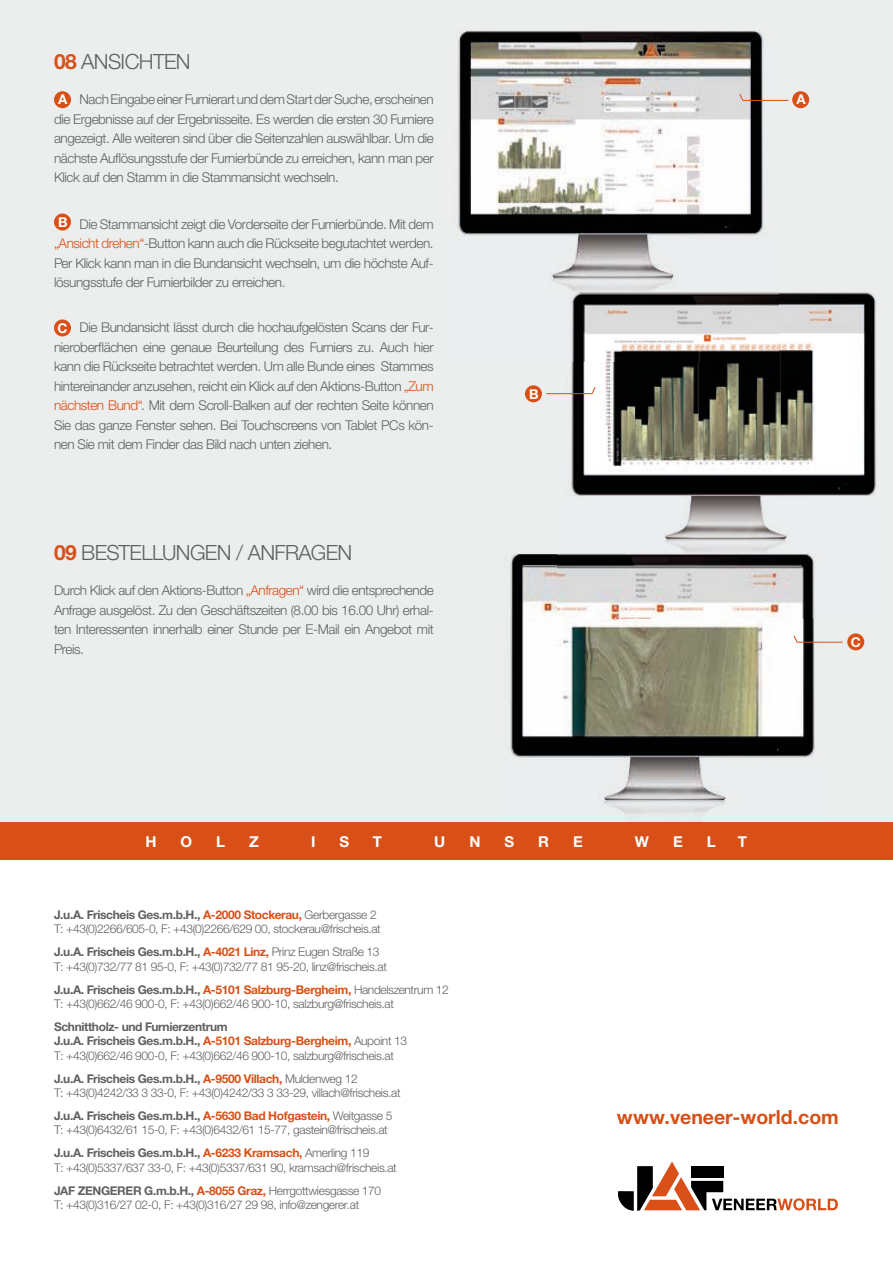
<style>
.page{position:relative;width:893px;height:1263px;background:#fff}
.page>*{position:absolute;margin:0;border:0;box-sizing:border-box;transform-origin:0 0}
.t1{font:300 21px "Helvetica Neue LTW1 G";letter-spacing:-.03em;color:#5f6062}
.t2{font:700 19.5px "Helvetica Neue LTW1 G";color:#d85017}
.t3{font:700 15px "Helvetica Neue LTW1 G";color:#fff}
.t4{font:300 13.5px/19.5px "Helvetica Neue LTW1 G";letter-spacing:-.03em;color:#5f6062;text-align:justify}
.t5{font:700 13.5px "Helvetica Neue LTW1 G";color:#fff}
.t6{font:300 12px/14.4px "Helvetica Neue LTW1 G";letter-spacing:-.03em;color:#5f6062}
.s1{font-weight:700;color:#d85017}
.s2{color:#d85017}
.s3{font-weight:700}
</style>
<div class="page">
<div style="left:0;top:0;width:893px;height:823px;background:#eceded"></div>
<div style="left:54px;top:91px;width:17px;height:17px;background:#d85017;border-radius:50%"></div>
<div style="left:54px;top:214px;width:17px;height:17px;background:#d85017;border-radius:50%"></div>
<div style="left:54px;top:319px;width:17px;height:17px;background:#d85017;border-radius:50%"></div>
<img style="left:457px;top:31px;width:308px;height:260px">
<div style="left:792px;top:91px;width:17px;height:17px;background:#d85017;border-radius:50%"></div>
<svg style="left:739px;top:93px;width:50px;height:8px"></svg>
<img style="left:558px;top:292px;width:319px;height:262px">
<img style="left:558px;top:292px;width:221px;height:69px">
<div style="left:525px;top:385px;width:17px;height:17px;background:#d85017;border-radius:50%"></div>
<svg style="left:546px;top:386px;width:50px;height:8px"></svg>
<img style="left:496px;top:554px;width:332px;height:269px">
<img style="left:558px;top:554px;width:270px;height:65px">
<div style="left:847px;top:633px;width:17px;height:17px;background:#d85017;border-radius:50%"></div>
<svg style="left:793px;top:635px;width:50px;height:8px"></svg>
<div style="left:0;top:823px;width:893px;height:37px;background:#d85017"></div>
<svg style="left:618px;top:1161px;width:220px;height:50px"></svg>
<h1 class="t1" style="left:54px;top:49px;width:138px"><span class="s1">08</span> ANSICHTEN</h1>
<p class="t4" style="left:54px;top:89px;width:381px;text-indent:26px">Nach Eingabe einer Furnierart und dem Start der Suche, erscheinen die Ergebnisse auf der Ergebnisseite. Es werden die ersten 30 Furniere angezeigt. Alle weiteren sind über die Seitenzahlen auswählbar. Um die nächste Auflösungsstufe der Furnierbünde zu erreichen, kann man per Klick auf den Stamm in die Stammansicht wechseln.</p>
<p class="t5" style="left:58px;top:91px;width:11px">A</p>
<p class="t5" style="left:58px;top:214px;width:11px">B</p>
<p class="t4" style="left:54px;top:214px;width:381px;text-indent:26px">Die Stammansicht zeigt die Vorderseite der Furnierbünde. Mit dem <span class="s2">„Ansicht drehen“</span>-Button kann auch die Rückseite begutachtet werden.<br>Per Klick kann man in die Bundansicht wechseln, um die höchste Auf&shy;lösungsstufe der Furnierbilder zu erreichen.</p>
<p class="t4" style="left:54px;top:318px;width:381px;text-indent:26px">Die Bundansicht lässt durch die hochaufgelösten Scans der Fur&shy;nieroberflächen eine genaue Beurteilung des Furniers zu. Auch hier kann die Rückseite betrachtet werden. Um alle Bunde eines Stammes hintereinander anzusehen, reicht ein Klick auf den Aktions-Button <span class="s2">„Zum nächsten Bund“</span>. Mit dem Scroll-Balken auf der rechten Seite können Sie das ganze Fenster sehen. Bei Touchscreens von Tablet PCs kön&shy;nen Sie mit dem Finder das Bild nach unten ziehen.</p>
<p class="t5" style="left:57px;top:319px;width:12px">C</p>
<h1 class="t1" style="left:54px;top:540px;width:300px"><span class="s1">09</span> BESTELLUNGEN / ANFRAGEN</h1>
<p class="t4" style="left:54px;top:581px;width:381px">Durch Klick auf den Aktions-Button <span class="s2">„Anfragen“</span> wird die entsprechende Anfrage ausgelöst. Zu den Geschäftszeiten (8.00 bis 16.00 Uhr) erhal&shy;ten Interessenten innerhalb einer Stunde per E-Mail ein Angebot mit Preis.</p>
<p class="t5" style="left:529px;top:385px;width:11px">B</p>
<p class="t5" style="left:796px;top:91px;width:11px">A</p>
<p class="t5" style="left:851px;top:633px;width:12px">C</p>
<p class="t3" style="left:146px;top:832px;width:13px">H</p>
<p class="t3" style="left:181px;top:832px;width:13px">O</p>
<p class="t3" style="left:216px;top:832px;width:10px">L</p>
<p class="t3" style="left:249px;top:832px;width:11px">Z</p>
<p class="t3" style="left:311px;top:832px;width:6px">I</p>
<p class="t3" style="left:340px;top:832px;width:11px">S</p>
<p class="t3" style="left:373px;top:832px;width:11px">T</p>
<p class="t3" style="left:434px;top:832px;width:13px">U</p>
<p class="t3" style="left:469px;top:832px;width:13px">N</p>
<p class="t3" style="left:504px;top:832px;width:11px">S</p>
<p class="t3" style="left:538px;top:832px;width:12px">R</p>
<p class="t3" style="left:573px;top:832px;width:11px">E</p>
<p class="t3" style="left:635px;top:832px;width:16px">W</p>
<p class="t3" style="left:673px;top:832px;width:11px">E</p>
<p class="t3" style="left:707px;top:832px;width:10px">L</p>
<p class="t3" style="left:738px;top:832px;width:11px">T</p>
<p class="t6" style="left:54px;top:907px;width:328px"><span class="s3">J.u.A. Frischeis Ges.m.b.H.,</span> <span class="s1">A-2000 Stockerau,</span> Gerbergasse 2<br>T: +43(0)2266/605-0, F: +43(0)2266/629 00, stockerau@frischeis.at</p>
<p class="t6" style="left:54px;top:945px;width:334px"><span class="s3">J.u.A. Frischeis Ges.m.b.H.,</span> <span class="s1">A-4021 Linz,</span> Prinz Eugen Straße 13<br>T: +43(0)732/77 81 95-0, F: +43(0)732/77 81 95-20, linz@frischeis.at</p>
<p class="t6" style="left:54px;top:982px;width:396px"><span class="s3">J.u.A. Frischeis Ges.m.b.H.,</span> <span class="s1">A-5101 Salzburg-Bergheim,</span> Handelszentrum 12<br>T: +43(0)662/46 900-0, F: +43(0)662/46 900-10, salzburg@frischeis.at</p>
<p class="t6" style="left:54px;top:1019px;width:355px"><span class="s3">Schnittholz- und Furnierzentrum<br>J.u.A. Frischeis Ges.m.b.H.,</span> <span class="s1">A-5101 Salzburg-Bergheim,</span> Aupoint 13<br>T: +43(0)662/46 900-0, F: +43(0)662/46 900-10, salzburg@frischeis.at</p>
<p class="t6" style="left:54px;top:1071px;width:348px"><span class="s3">J.u.A. Frischeis Ges.m.b.H.,</span> <span class="s1">A-9500 Villach,</span> Muldenweg 12<br>T: +43(0)4242/33 3 33-0, F: +43(0)4242/33 3 33-29, villach@frischeis.at</p>
<p class="t6" style="left:54px;top:1108px;width:340px"><span class="s3">J.u.A. Frischeis Ges.m.b.H.,</span> <span class="s1">A-5630 Bad Hofgastein,</span> Weitgasse 5<br>T: +43(0)6432/61 15-0, F: +43(0)6432/61 15-77, gastein@frischeis.at</p>
<p class="t6" style="left:54px;top:1146px;width:344px"><span class="s3">J.u.A. Frischeis Ges.m.b.H.,</span> <span class="s1">A-6233 Kramsach,</span> Amerling 119<br>T: +43(0)5337/637 33-0, F: +43(0)5337/631 90, kramsach@frischeis.at</p>
<p class="t6" style="left:54px;top:1183px;width:329px"><span class="s3">JAF ZENGERER G.m.b.H.,</span> <span class="s1">A-8055 Graz,</span> Herrgottwiesgasse 170<br>T: +43(0)316/27 02-0, F: +43(0)316/27 29 98, info@zengerer.at</p>
<h2 class="t2" style="left:617px;top:1105px;width:224px">www.veneer-world.com</h2>
</div>
